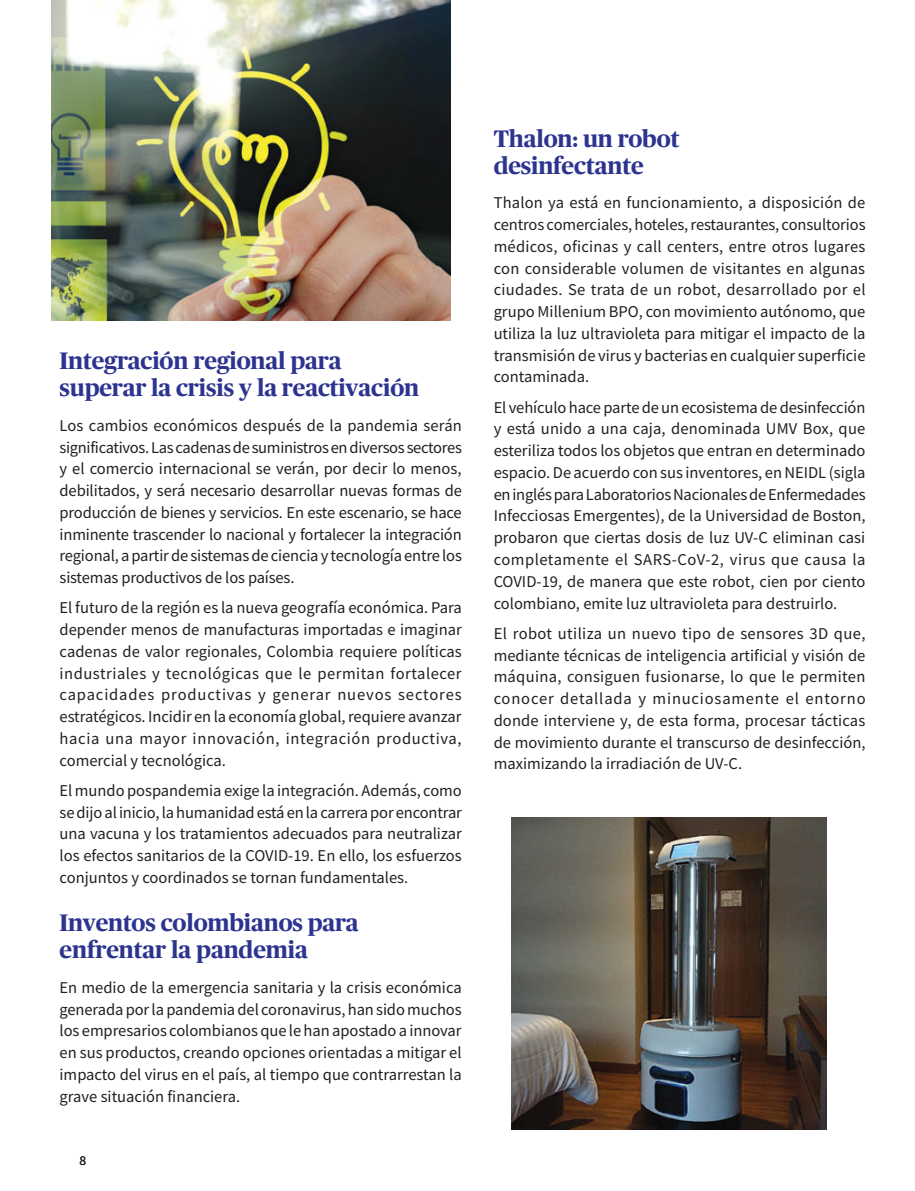
<style>
.page{position:relative;width:915px;height:1191px;background:#fff}
.page>*{position:absolute;margin:0;border:0;box-sizing:border-box;transform-origin:0 0}
.t1{font:700 24px/27px "Publico Headline";letter-spacing:-.005em;color:#2d3490}
.t2{font:16.5px/21.8px "Source Sans Pro";color:#231f20;text-align:justify}
.t3{font:13.5px "Source Sans Pro";color:#231f20}
</style>
<div class="page">
<img style="left:511px;top:817px;width:315px;height:312px">
<img style="left:51px;top:0;width:399px;height:321px">
<h1 class="t1" style="left:60px;top:346px;width:361px">Integración regional para superar la crisis y la reactivación</h1>
<p class="t2" style="left:60px;top:414px;width:404px">Los cambios económicos después de la pandemia serán significativos. Las cadenas de suministros en diversos sectores y el comercio internacional se verán, por decir lo menos, debilitados, y será necesario desarrollar nuevas formas de producción de bienes y servicios. En este escenario, se hace inminente trascender lo nacional y fortalecer la integración regional, a partir de sistemas de ciencia y tecnología entre los sistemas productivos de los países.</p>
<p class="t2" style="left:60px;top:597px;width:403px">El futuro de la región es la nueva geografía económica. Para depender menos de manufacturas importadas e imaginar cadenas de valor regionales, Colombia requiere políticas industriales y tecnológicas que le permitan fortalecer capacidades productivas y generar nuevos sectores estratégicos. Incidir en la economía global, requiere avanzar hacia una mayor innovación, integración productiva, comercial y tecnológica.</p>
<p class="t2" style="left:60px;top:779px;width:404px">El mundo pospandemia exige la integración. Además, como se dijo al inicio, la humanidad está en la carrera por encontrar una vacuna y los tratamientos adecuados para neutralizar los efectos sanitarios de la COVID-19. En ello, los esfuerzos conjuntos y coordinados se tornan fundamentales.</p>
<h1 class="t1" style="left:60px;top:908px;width:300px">Inventos colombianos para enfrentar la pandemia</h1>
<p class="t2" style="left:60px;top:976px;width:403px">En medio de la emergencia sanitaria y la crisis económica generada por la pandemia del coronavirus, han sido muchos los empresarios colombianos que le han apostado a innovar en sus productos, creando opciones orientadas a mitigar el impacto del virus en el país, al tiempo que contrarrestan la grave situación financiera.</p>
<p class="t3" style="left:80px;top:1152px;width:8px">8</p>
<h1 class="t1" style="left:493px;top:123px;width:187px">Thalon: un robot desinfectante</h1>
<p class="t2" style="left:493px;top:192px;width:373px">Thalon ya está en funcionamiento, a disposición de centros comerciales, hoteles, restaurantes, consultorios médicos, oficinas y call centers, entre otros lugares con considerable volumen de visitantes en algunas ciudades. Se trata de un robot, desarrollado por el grupo Millenium BPO, con movimiento autónomo, que utiliza la luz ultravioleta para mitigar el impacto de la transmisión de virus y bacterias en cualquier superficie contaminada.</p>
<p class="t2" style="left:493px;top:396px;width:373px">El vehículo hace parte de un ecosistema de desinfección y está unido a una caja, denominada UMV Box, que esteriliza todos los objetos que entran en determinado espacio. De acuerdo con sus inventores, en NEIDL (sigla en inglés para Laboratorios Nacionales de Enfermedades Infecciosas Emergentes), de la Universidad de Boston, probaron que ciertas dosis de luz UV-C eliminan casi completamente el SARS-CoV-2, virus que causa la COVID-19, de manera que este robot, cien por ciento colombiano, emite luz ultravioleta para destruirlo.</p>
<p class="t2" style="left:493px;top:622px;width:373px">El robot utiliza un nuevo tipo de sensores 3D que, mediante técnicas de inteligencia artificial y visión de máquina, consiguen fusionarse, lo que le permiten conocer detallada y minuciosamente el entorno donde interviene y, de esta forma, procesar tácticas de movimiento durante el transcurso de desinfección, maximizando la irradiación de UV-C.</p>
</div>
